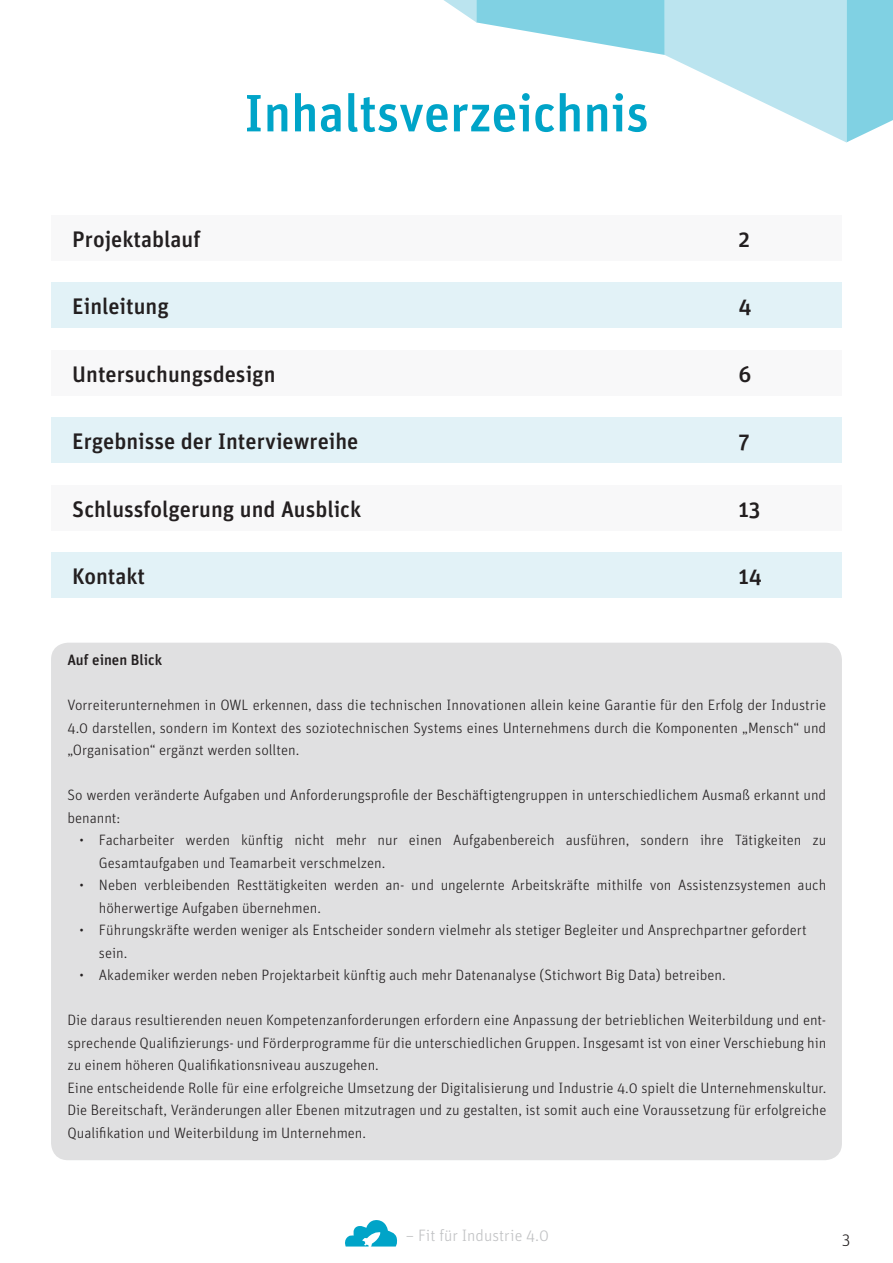
<style>
.page{position:relative;width:893px;height:1263px;background:#fff}
.page>*{position:absolute;margin:0;border:0;box-sizing:border-box;transform-origin:0 0}
.ÜberschriftKapitel{font:500 52.5px "Unit Pro";color:#00a4c8}
.Inhaltsverzeichnis{font:500 22.5px "Unit Pro";color:#231f20}
.Kopf_Fußzeile{font:300 16.5px "Unit Pro";color:#c1c2c4}
.t1{font:300 16.5px "Unit Pro";color:#231f20}
.Fließtext{font:300 15px/22.5px "Unit Pro";color:#231f20;text-align:justify}
.Aufzählung1123{font:300 15px/22.5px "Unit Pro";color:#231f20}
.Fließtext-2{font:500 15px "Unit Pro";color:#231f20}
</style>
<div class="page">
<svg style="left:444px;top:0;width:449px;height:142px"></svg>
<svg style="left:345px;top:1220px;width:53px;height:27px"></svg>
<div style="left:51px;top:215px;width:791px;height:45px;background:#f8f8f9"></div>
<div style="left:51px;top:283px;width:791px;height:45px;background:#e2f2f7"></div>
<div style="left:51px;top:350px;width:791px;height:45px;background:#f8f8f9"></div>
<div style="left:51px;top:418px;width:791px;height:45px;background:#e2f2f7"></div>
<div style="left:51px;top:485px;width:791px;height:45px;background:#f8f8f9"></div>
<div style="left:51px;top:553px;width:791px;height:45px;background:#e2f2f7"></div>
<div style="left:51px;top:643px;width:791px;height:517px;background:#e0e0e1;border-radius:17px"></div>
<p class="ÜberschriftKapitel" style="left:244px;top:79px;width:406px">Inhaltsverzeichnis</p>
<p class="Inhaltsverzeichnis" style="left:72px;top:224px;width:130px">Projektablauf</p>
<p class="Inhaltsverzeichnis" style="left:738px;top:224px;width:13px">2</p>
<p class="Inhaltsverzeichnis" style="left:72px;top:292px;width:98px">Einleitung</p>
<p class="Inhaltsverzeichnis" style="left:738px;top:292px;width:15px">4</p>
<p class="Inhaltsverzeichnis" style="left:72px;top:359px;width:205px">Untersuchungsdesign</p>
<p class="Inhaltsverzeichnis" style="left:738px;top:359px;width:15px">6</p>
<p class="Inhaltsverzeichnis" style="left:72px;top:427px;width:288px">Ergebnisse der Interviewreihe</p>
<p class="Inhaltsverzeichnis" style="left:738px;top:427px;width:13px">7</p>
<p class="Inhaltsverzeichnis" style="left:72px;top:494px;width:290px">Schlussfolgerung und Ausblick</p>
<p class="Inhaltsverzeichnis" style="left:738px;top:494px;width:24px">13</p>
<p class="Inhaltsverzeichnis" style="left:72px;top:562px;width:74px">Kontakt</p>
<p class="Inhaltsverzeichnis" style="left:738px;top:562px;width:25px">14</p>
<p class="Fließtext-2" style="left:67px;top:650px;width:96px">Auf einen Blick</p>
<p class="Fließtext" style="left:67px;top:694px;width:760px">Vorreiterunternehmen in OWL erkennen, dass die technischen Innovationen allein keine Garantie für den Erfolg der Industrie 4.0 darstellen, sondern im Kontext des soziotechnischen Systems eines Unternehmens durch die Komponenten „Mensch“ und „Organisation“ ergänzt werden sollten.</p>
<p class="Fließtext" style="left:67px;top:784px;width:760px">So werden veränderte Aufgaben und Anforderungsprofile der Beschäftigtengruppen in unterschiedlichem Ausmaß erkannt und benannt:</p>
<p class="Aufzählung1123" style="left:99px;top:829px;width:729px;text-indent:-20px">• Facharbeiter werden künftig nicht mehr nur einen Aufgabenbereich ausführen, sondern ihre Tätigkeiten zu<br>Gesamtaufgaben und Teamarbeit verschmelzen.</p>
<p class="Aufzählung1123" style="left:99px;top:874px;width:729px;text-indent:-20px">• Neben verbleibenden Resttätigkeiten werden an- und ungelernte Arbeitskräfte mithilfe von Assistenzsystemen auch höherwertige Aufgaben übernehmen.</p>
<p class="Aufzählung1123" style="left:99px;top:919px;width:709px;text-indent:-20px">• Führungskräfte werden weniger als Entscheider sondern vielmehr als stetiger Begleiter und Ansprechpartner gefordert sein.</p>
<p class="Aufzählung1123" style="left:79px;top:964px;width:648px">• Akademiker werden neben Projektarbeit künftig auch mehr Datenanalyse (Stichwort Big Data) betreiben.</p>
<p class="Fließtext" style="left:67px;top:1009px;width:760px">Die daraus resultierenden neuen Kompetenzanforderungen erfordern eine Anpassung der betrieblichen Weiterbildung und ent&shy;sprechende Qualifizierungs- und Förderprogramme für die unterschiedlichen Gruppen. Insgesamt ist von einer Verschiebung hin zu einem höheren Qualifikationsniveau auszugehen.</p>
<p class="Fließtext" style="left:67px;top:1076px;width:760px">Eine entscheidende Rolle für eine erfolgreiche Umsetzung der Digitalisierung und Industrie 4.0 spielt die Unternehmenskultur.<br>Die Bereitschaft, Veränderungen aller Ebenen mitzutragen und zu gestalten, ist somit auch eine Voraussetzung für erfolgreiche Qualifikation und Weiterbildung im Unternehmen.</p>
<p class="Kopf_Fußzeile" style="left:406px;top:1225px;width:145px">– Fit für Industrie 4.0</p>
<p class="t1" style="left:842px;top:1230px;width:10px">3</p>
</div>
